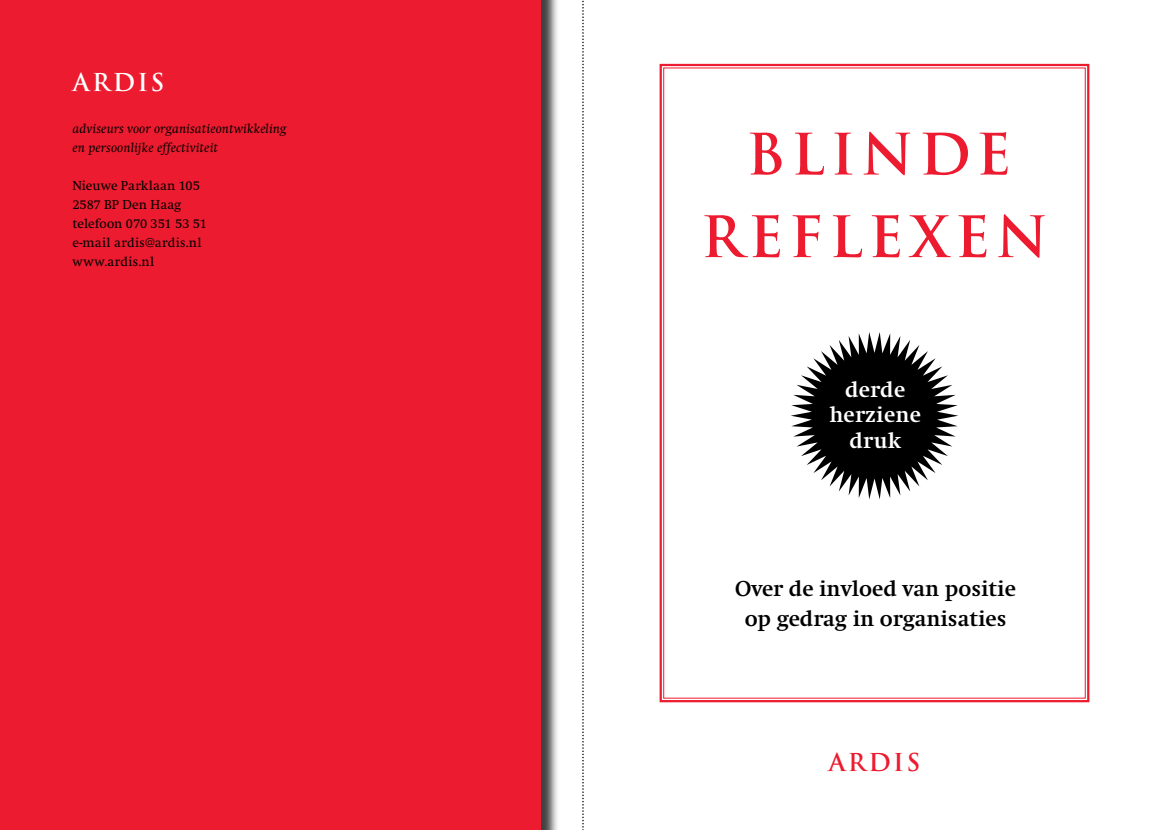
<style>
.page{position:relative;width:1166px;height:830px;background:#fff}
.page>*{position:absolute;margin:0;border:0;box-sizing:border-box;transform-origin:0 0}
.t1{font:700 55.5px/82.5px "Trajan";letter-spacing:.1em;color:#ed1b2f;text-align:center}
.t2{font:700 24px "Trajan";letter-spacing:.1em;color:#ed1b2f}
.t3{font:700 24px "Trajan";letter-spacing:.1em;color:#fff}
.t4{font:700 22.5px/30px "Swift";color:#000;text-align:center}
.t5{font:700 22.5px/25.5px "Swift";letter-spacing:.01em;color:#fff;text-align:center}
.t6{font:13.5px/18.9px "Swift";letter-spacing:.01em;color:#000}
.t7{font:italic 13.5px/18.9px "Swift";letter-spacing:.01em;color:#000}
</style>
<div class="page">
<svg style="left:659px;top:63px;width:431px;height:640px"></svg>
<svg style="left:790px;top:332px;width:168px;height:167px"></svg>
<svg style="left:582px;top:0;width:2px;height:830px"></svg>
<div style="left:0;top:0;width:559px;height:829px;background:#000;opacity:.75"></div>
<div style="left:0;top:0;width:540px;height:829px;background:#ed1b2f"></div>
<h2 class="t3" style="left:73px;top:67px;width:93px">ARDIS</h2>
<p class="t7" style="left:72px;top:119px;width:216px">adviseurs voor organisatieontwikkeling en persoonlijke effectiviteit</p>
<p class="t6" style="left:72px;top:176px;width:136px">Nieuwe Parklaan 105<br>2587 BP Den Haag telefoon 070 351 53 51 e-mail ardis@ardis.nl www.ardis.nl</p>
<h1 class="t1" style="left:700px;top:113px;width:348px">BLINDE<br>REFLEXEN</h1>
<h3 class="t5" style="left:829px;top:376px;width:93px">derde herziene druk</h3>
<h3 class="t4" style="left:735px;top:573px;width:282px">Over de invloed van positie op gedrag in organisaties</h3>
<h2 class="t2" style="left:828px;top:747px;width:93px">ARDIS</h2>
</div>
